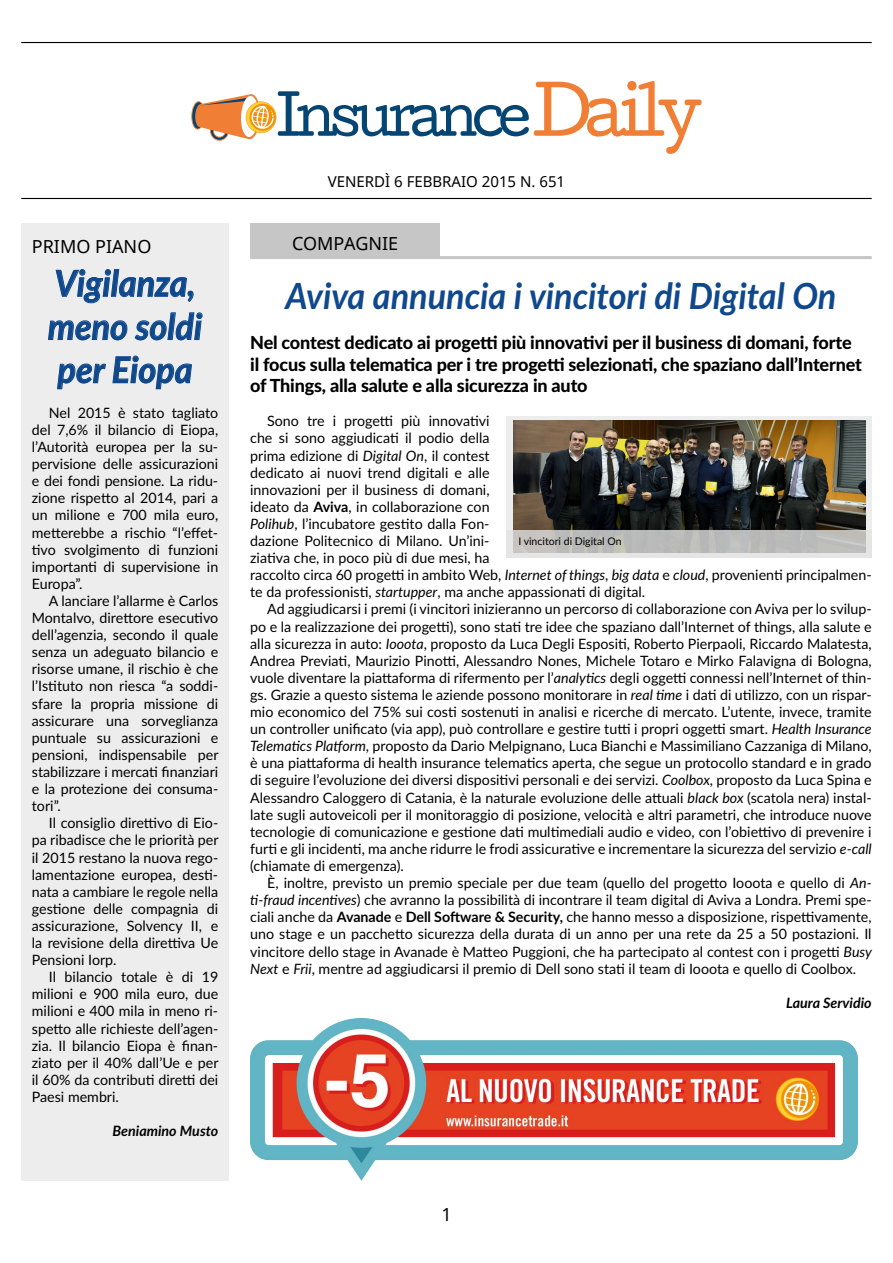
<style>
.page{position:relative;width:893px;height:1263px;background:#fff}
.page>*{position:absolute;margin:0;border:0;box-sizing:border-box;transform-origin:0 0}
.t1{font:italic 700 36px/43.2px "Lato";color:#0f488c;scale:.95 1}
.t2{font:800 18px/21.6px "Lato";letter-spacing:-.01em;color:#000}
.t3{font:18px "Noto Sans";color:#000}
.t4{font:15px "Noto Sans";color:#000}
.t5{font:14.25px/17.1px "Lato";color:#000;text-align:justify}
.t6{font:italic 700 14.25px "Lato";color:#000}
.t7{font:10.5px "Lato";color:#000}
.s1{font-style:italic}
.s2{font-weight:700}
</style>
<div class="page">
<hr style="left:21px;top:42px;width:851px;height:1px;background:#000">
<hr style="left:21px;top:198px;width:851px;height:1px;background:#000">
<svg style="left:191px;top:81px;width:511px;height:73px"></svg>
<div style="left:21px;top:223px;width:208px;height:958px;background:#ededed"></div>
<div style="left:250px;top:223px;width:190px;height:35px;background:#c6c6c6"></div>
<hr style="left:250px;top:256px;width:622px;height:3px;background:#c6c6c6">
<svg style="left:55px;top:269px;width:139px;height:35px"></svg>
<svg style="left:48px;top:320px;width:80px;height:21px"></svg>
<svg style="left:134px;top:312px;width:69px;height:29px"></svg>
<svg style="left:57px;top:363px;width:49px;height:27px"></svg>
<svg style="left:112px;top:355px;width:80px;height:35px"></svg>
<img style="left:250px;top:1018px;width:607px;height:162px">
<div style="left:507px;top:417px;width:365px;height:141px;background:linear-gradient(to right,#ededed,#ededed)"></div>
<img style="left:513px;top:421px;width:353px;height:110px">
<svg style="left:507px;top:531px;width:365px;height:27px;background:#c5c4c3"></svg>
<p class="t4" style="left:328px;top:171px;width:239px">VENERDÌ 6 FEBBRAIO 2015 N. 651</p>
<p class="t3" style="left:32px;top:234px;width:121px">PRIMO PIANO</p>
<p class="t3" style="left:292px;top:231px;width:108px">COMPAGNIE</p>
<h1 class="t1" style="left:48px;top:260px;width:164px">Vigilanza, meno soldi per Eiopa</h1>
<p class="t5" style="left:32px;top:403px;width:188px;text-indent:17px">Nel 2015 è stato tagliato del 7,6% il bilancio di Eiopa, l’Autorità europea per la su&shy;pervisione delle assicurazioni e dei fondi pensione. La ridu&shy;zione rispetto al 2014, pari a un milione e 700 mila euro, metterebbe a rischio “l’effet&shy;tivo svolgimento di funzioni importanti di supervisione in Europa”.</p>
<p class="t5" style="left:32px;top:592px;width:188px;text-indent:17px">A lanciare l’allarme è Carlos Montalvo, direttore esecutivo dell’agenzia, secondo il quale senza un adeguato bilancio e risorse umane, il rischio è che l’Istituto non riesca “a soddi&shy;sfare la propria missione di assicurare una sorveglianza puntuale su assicurazioni e pensioni, indispensabile per stabilizzare i mercati finanziari e la protezione dei consuma&shy;tori”.</p>
<p class="t5" style="left:32px;top:814px;width:188px;text-indent:17px">Il consiglio direttivo di Eio&shy;pa ribadisce che le priorità per il 2015 restano la nuova rego&shy;lamentazione europea, desti&shy;nata a cambiare le regole nella gestione delle compagnia di assicurazione, Solvency II, e la revisione della direttiva Ue Pensioni Iorp.</p>
<p class="t5" style="left:32px;top:968px;width:188px;text-indent:17px">Il bilancio totale è di 19 milioni e 900 mila euro, due milioni e 400 mila in meno ri&shy;spetto alle richieste dell’agen&shy;zia. Il bilancio Eiopa è finan&shy;ziato per il 40% dall’Ue e per il 60% da contributi diretti dei Paesi membri.</p>
<p class="t6" style="left:113px;top:1120px;width:107px">Beniamino Musto</p>
<h1 class="t1" style="left:285px;top:273px;width:581px">Aviva annuncia i vincitori di Digital On</h1>
<p class="t2" style="left:250px;top:331px;width:613px">Nel contest dedicato ai progetti più innovativi per il business di domani, forte il focus sulla telematica per i tre progetti selezionati, che spaziano dall’Internet of Things, alla salute e alla sicurezza in auto</p>
<p class="t5" style="left:250px;top:412px;width:623px;text-align:left;text-indent:17px">Sono tre i progetti più innovativi<br>che si sono aggiudicati il podio della<br>prima edizione di <span class="s1">Digital On</span>, il contest<br>dedicato ai nuovi trend digitali e alle<br>innovazioni per il business di domani,<br>ideato da <span class="s2">Aviva</span>, in collaborazione con<br><span class="s1">Polihub</span>, l’incubatore gestito dalla Fon-<br>dazione Politecnico di Milano. Un’ini-<br>ziativa che, in poco più di due mesi, ha<br>raccolto circa 60 progetti in ambito Web, <span class="s1">Internet of things</span>, <span class="s1">big data</span> e <span class="s1">cloud</span>, provenienti principalmen&shy;te da professionisti, <span class="s1">startupper</span>, ma anche appassionati di digital.</p>
<p class="t5" style="left:250px;top:600px;width:623px;text-indent:17px">Ad aggiudicarsi i premi (i vincitori inizieranno un percorso di collaborazione con Aviva per lo svilup&shy;po e la realizzazione dei progetti), sono stati tre idee che spaziano dall’Internet of things, alla salute e alla sicurezza in auto: <span class="s1">Iooota</span>, proposto da Luca Degli Espositi, Roberto Pierpaoli, Riccardo Malatesta, Andrea Previati, Maurizio Pinotti, Alessandro Nones, Michele Totaro e Mirko Falavigna di Bologna, vuole diventare la piattaforma di rifermento per l’<span class="s1">analytics</span> degli oggetti connessi nell’Internet of thin&shy;gs. Grazie a questo sistema le aziende possono monitorare in <span class="s1">real time</span> i dati di utilizzo, con un rispar&shy;mio economico del 75% sui costi sostenuti in analisi e ricerche di mercato. L’utente, invece, tramite un controller unificato (via app), può controllare e gestire tutti i propri oggetti smart. <span class="s1">Health Insurance Telematics Platform</span>, proposto da Dario Melpignano, Luca Bianchi e Massimiliano Cazzaniga di Milano, è una piattaforma di health insurance telematics aperta, che segue un protocollo standard e in grado di seguire l’evoluzione dei diversi dispositivi personali e dei servizi. <span class="s1">Coolbox</span>, proposto da Luca Spina e Alessandro Caloggero di Catania, è la naturale evoluzione delle attuali <span class="s1">black box</span> (scatola nera) instal&shy;late sugli autoveicoli per il monitoraggio di posizione, velocità e altri parametri, che introduce nuove tecnologie di comunicazione e gestione dati multimediali audio e video, con l’obiettivo di prevenire i furti e gli incidenti, ma anche ridurre le frodi assicurative e incrementare la sicurezza del servizio <span class="s1">e-call </span>(chiamate di emergenza).</p>
<p class="t5" style="left:250px;top:874px;width:623px;text-indent:17px">È, inoltre, previsto un premio speciale per due team (quello del progetto Iooota e quello di <span class="s1">An&shy;ti-fraud incentives</span>) che avranno la possibilità di incontrare il team digital di Aviva a Londra. Premi spe&shy;ciali anche da <span class="s2">Avanade</span> e <span class="s2">Dell Software &amp; Security,</span> che hanno messo a disposizione, rispettivamente, uno stage e un pacchetto sicurezza della durata di un anno per una rete da 25 a 50 postazioni. Il vincitore dello stage in Avanade è Matteo Puggioni, che ha partecipato al contest con i progetti <span class="s1">Busy Next</span> e <span class="s1">Frii</span>, mentre ad aggiudicarsi il premio di Dell sono stati il team di Iooota e quello di Coolbox.</p>
<p class="t6" style="left:786px;top:992px;width:87px">Laura Servidio</p>
<p class="t7" style="left:518px;top:534px;width:105px">I vincitori di Digital On</p>
<p class="t3" style="left:441px;top:1202px;width:12px">1</p>
</div>
